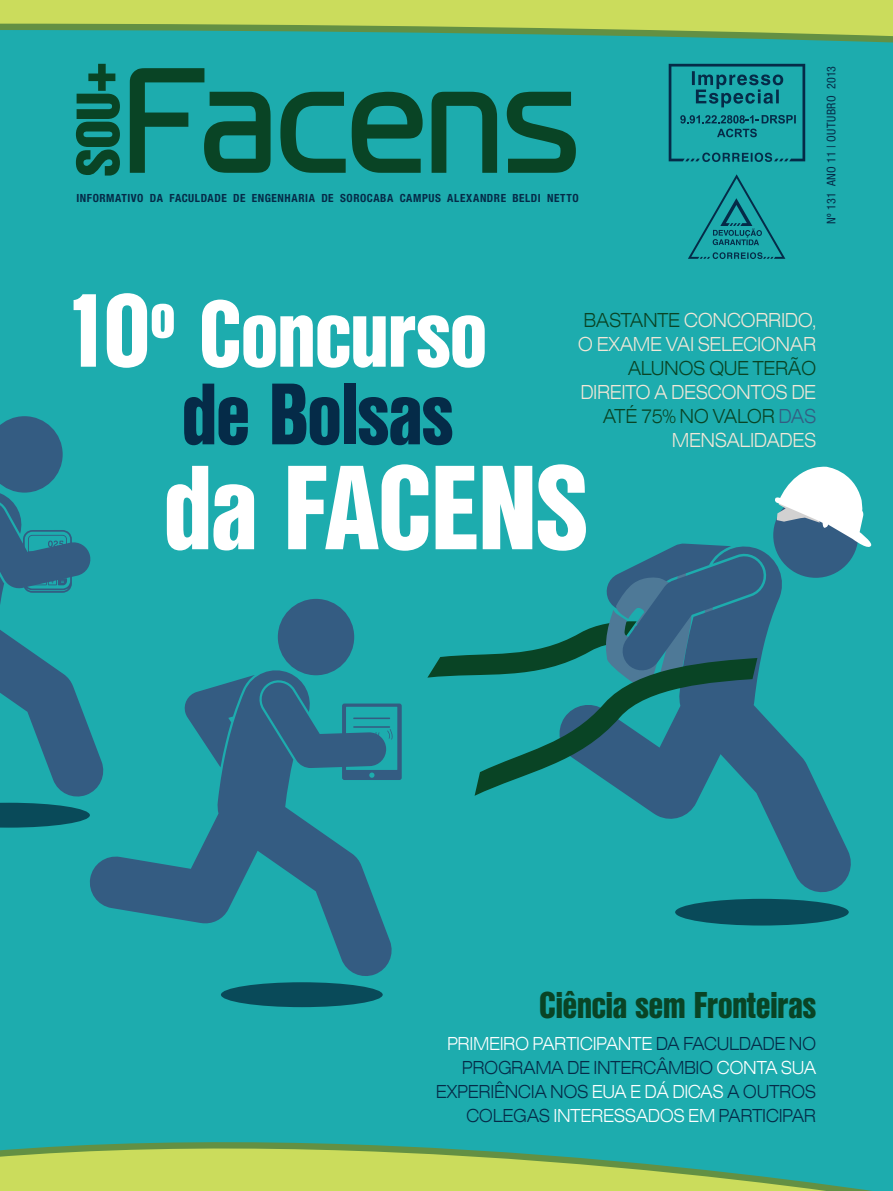
<style>
.page{position:relative;width:893px;height:1191px;background:#1dacae}
.page>*{position:absolute;margin:0;border:0;box-sizing:border-box;transform-origin:0 0}
.t1{font:124.95px "Nimbus Sans DOT Blac Cond";letter-spacing:-.02em;color:#fff}
.t2{font:98.85px "Nimbus Sans DOT Blac Cond";letter-spacing:-.02em;color:#fff}
.t3{font:91.05px "Nimbus Sans DOT Blac Cond";letter-spacing:-.02em;color:#052b48}
.t4{font:39px "Nimbus Sans DOT Blac Cond";letter-spacing:-.02em;color:#094425}
.t5{font:21px/24px "Nimbus Sans DOT Ligh Exte";letter-spacing:-.025em;color:#f1e7d7;scale:.89 1}
.t6{font:21px "Nimbus Sans DOT Ligh Exte";letter-spacing:-.025em;color:#094425;scale:.89 1}
.t7{font:19.5px/24px "Nimbus Sans DOT Ligh Exte";letter-spacing:-.025em;color:#052b48;text-align:right;scale:.89 1}
.t8{font:19.5px "Nimbus Sans DOT Ligh Exte";letter-spacing:-.025em;color:#fff;scale:.89 1}
.t9{font:condensed 12px "Helvetica Neue LT Std";letter-spacing:.035em;color:#052b48}
.t10{font:700 condensed 11.25px "Helvetica Neue LT Std";letter-spacing:.05em;color:#052b48}
.s1{font-size:108.6px}
.s2{color:#094425}
.s3{color:#345c82}
.s4{color:#052b48}
.s5{color:#fff}
</style>
<div class="page">
<svg style="left:0;top:1142px;width:872px;height:49px;fill:#cbdc5c"></svg>
<svg style="left:688px;top:174px;width:97px;height:85px"></svg>
<svg style="left:669px;top:64px;width:136px;height:98px"></svg>
<svg style="left:130px;top:68px;width:141px;height:105px"></svg>
<svg style="left:352px;top:92px;width:71px;height:81px"></svg>
<svg style="left:507px;top:92px;width:69px;height:81px"></svg>
<svg style="left:280px;top:92px;width:66px;height:81px"></svg>
<svg style="left:432px;top:92px;width:65px;height:81px"></svg>
<svg style="left:76px;top:64px;width:44px;height:112px"></svg>
<svg style="left:0;top:0;width:893px;height:43px"></svg>
<svg style="left:774px;top:466px;width:98px;height:84px"></svg>
<svg style="left:628px;top:542px;width:227px;height:351px"></svg>
<div style="left:278px;top:599px;width:76px;height:76px;background:#345c82;border-radius:50%"></div>
<svg style="left:90px;top:665px;width:302px;height:311px"></svg>
<div style="left:675px;top:898px;width:174px;height:27px;background:#094a59;border-radius:50%"></div>
<div style="left:221px;top:982px;width:162px;height:25px;background:#094a59;border-radius:50%"></div>
<svg style="left:0;top:416px;width:107px;height:411px"></svg>
<svg style="left:183px;top:675px;width:219px;height:105px"></svg>
<svg style="left:427px;top:543px;width:339px;height:253px"></svg>
<p class="t10" style="left:77px;top:191px;width:504px">INFORMATIVO DA FACULDADE DE ENGENHARIA DE SOROCABA CAMPUS ALEXANDRE BELDI NETTO</p>
<p class="t9" style="left:824px;top:224px;width:160px;rotate:-90deg">Nº 131 ANO 11 | OUTUBRO 2013</p>
<h2 class="t2" style="left:63px;top:277px;width:427px"><span class="s1">10º</span> Concurso</h2>
<h3 class="t3" style="left:181px;top:362px;width:274px">de Bolsas</h3>
<h1 class="t1" style="left:163px;top:436px;width:427px">da FACENS</h1>
<p class="t5" style="left:578px;top:308px;width:269px"><span class="s2">BASTANTE</span> CONCORRIDO,<br>O EXAME VAI SELECIONAR</p>
<p class="t6" style="left:628px;top:356px;width:213px">ALUNOS QUE TERÃO</p>
<p class="t5" style="left:580px;top:380px;width:267px;text-align:right">DIREITO A DESCONTOS DE<br><span class="s2">ATÉ 75% NO VALOR</span> <span class="s3">DAS<br></span>MENSALIDADES</p>
<h3 class="t4" style="left:539px;top:982px;width:279px">Ciência sem Fronteiras</h3>
<p class="t8" style="left:447px;top:1032px;width:416px">PRIMEIRO PARTICIPANTE <span class="s4">DA FACULDADE NO</span></p>
<p class="t7" style="left:462px;top:1055px;width:400px">PROGRAMA DE INTERCÂMBIO <span class="s5">CONTA SUA</span></p>
<p class="t7" style="left:436px;top:1079px;width:189px">EXPERIÊNCIA NOS <span class="s5">EUA</span></p>
<p class="t7" style="left:466px;top:1079px;width:395px"><span class="s5">E DÁ DICAS</span> A OUTROS<br>COLEGAS <span class="s5">INTERESSADOS EM</span> PARTICIPAR</p>
</div>
